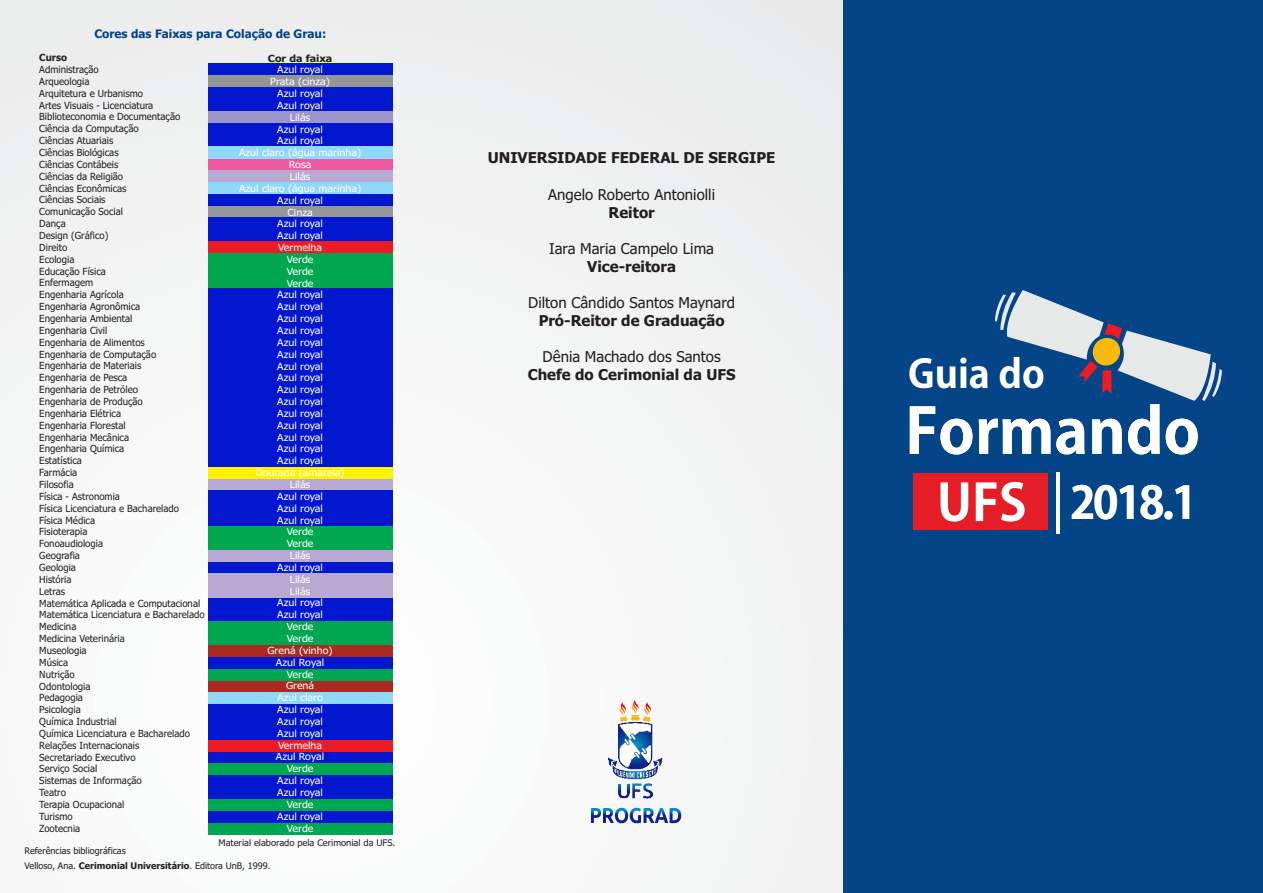
<style>
.page{position:relative;width:1263px;height:893px;background:#fff}
.page>*{position:absolute;margin:0;border:0;box-sizing:border-box;transform-origin:0 0}
.t1{font:700 61.65px "Koz Go Pro";color:#fff}
.t2{font:700 44.4px "Koz Go Pro";color:#fff}
.t3{font:700 38.7px "Koz Go Pro";color:#fff}
.t4{font:15px "Tahoma";color:#231f20}
.t5{font:700 15px "Tahoma";color:#231f20}
.t6{font:700 11.7px "Tahoma";color:#034587}
.t7{font:9.75px/11.9px "Tahoma";color:#231f20}
.t8{font:9.75px/11.9px "Tahoma";color:#fff;text-align:center;scale:1.09 1}
.t9{font:700 9.75px "Tahoma";color:#231f20;scale:1.09 1}
.t10{font:700 9.75px "Tahoma";color:#231f20}
.t11{font:9.15px/15.1px "Tahoma";color:#231f20}
.s1{font-weight:700}
.s2{font-size:50.25px}
</style>
<div class="page">
<div style="left:0;top:0;width:873px;height:893px;background:#f4f5f5"></div>
<div style="left:208px;top:156px;width:185px;height:14px;background:#ec5ba1"></div>
<div style="left:208px;top:144px;width:185px;height:14px;background:#8ed8f8"></div>
<div style="left:208px;top:120px;width:185px;height:26px;background:#0317cf"></div>
<div style="left:208px;top:107px;width:185px;height:15px;background:#9b95c9"></div>
<div style="left:208px;top:84px;width:185px;height:27px;background:#0317cf"></div>
<div style="left:208px;top:738px;width:185px;height:14px;background:#ed1c24"></div>
<div style="left:208px;top:251px;width:185px;height:38px;background:#00a650"></div>
<div style="left:208px;top:289px;width:185px;height:178px;background:#0317cf"></div>
<div style="left:208px;top:239px;width:185px;height:14px;background:#ed1c24"></div>
<div style="left:208px;top:206px;width:185px;height:14px;background:#949698"></div>
<div style="left:208px;top:63px;width:185px;height:12px;background:#0317cf"></div>
<div style="left:208px;top:218px;width:185px;height:23px;background:#0317cf"></div>
<div style="left:208px;top:490px;width:185px;height:36px;background:#0317cf"></div>
<div style="left:208px;top:678px;width:185px;height:14px;background:#ab2921"></div>
<div style="left:208px;top:642px;width:185px;height:18px;background:#ab2921"></div>
<div style="left:208px;top:666px;width:185px;height:14px;background:#00a650"></div>
<div style="left:208px;top:559px;width:185px;height:14px;background:#0317cf"></div>
<div style="left:208px;top:657px;width:185px;height:11px;background:#0317cf"></div>
<div style="left:208px;top:595px;width:185px;height:26px;background:#0317cf"></div>
<div style="left:208px;top:797px;width:185px;height:14px;background:#00a650"></div>
<div style="left:208px;top:704px;width:185px;height:36px;background:#0317cf"></div>
<div style="left:208px;top:820px;width:185px;height:15px;background:#00a650"></div>
<div style="left:208px;top:775px;width:185px;height:24px;background:#0317cf"></div>
<div style="left:208px;top:811px;width:185px;height:12px;background:#0317cf"></div>
<div style="left:208px;top:752px;width:185px;height:12px;background:#0317cf"></div>
<div style="left:208px;top:170px;width:185px;height:12px;background:#b8a9d2"></div>
<div style="left:208px;top:194px;width:185px;height:11px;background:#0317cf"></div>
<div style="left:208px;top:182px;width:185px;height:12px;background:#8ed8f8"></div>
<div style="left:208px;top:75px;width:185px;height:12px;background:#949698"></div>
<div style="left:208px;top:478px;width:185px;height:12px;background:#b8a9d2"></div>
<div style="left:208px;top:467px;width:185px;height:11px;background:#fff200"></div>
<div style="left:208px;top:526px;width:185px;height:24px;background:#00a650"></div>
<div style="left:208px;top:550px;width:185px;height:12px;background:#b8a9d2"></div>
<div style="left:208px;top:621px;width:185px;height:24px;background:#00a650"></div>
<div style="left:208px;top:573px;width:185px;height:24px;background:#b8a9d2"></div>
<div style="left:208px;top:764px;width:185px;height:11px;background:#00a650"></div>
<div style="left:208px;top:692px;width:185px;height:12px;background:#8ed8f8"></div>
<div style="left:843px;top:0;width:420px;height:893px;background:#034587"></div>
<div style="left:913px;top:474px;width:135px;height:56px;background:#e41d26"></div>
<hr style="left:1056px;top:472px;width:3px;height:62px;background:#fff">
<svg style="left:591px;top:807px;width:91px;height:17px"></svg>
<img style="left:608px;top:700px;width:54px;height:98px">
<svg style="left:995px;top:290px;width:227px;height:111px"></svg>
<p class="t6" style="left:94px;top:29px;width:233px">Cores das Faixas para Colação de Grau:</p>
<p class="t9" style="left:268px;top:54px;width:61px">Cor da faixa</p>
<p class="t8" style="left:239px;top:65px;width:113px">Azul royal<br>Prata (cinza)<br>Azul royal<br>Azul royal<br>Lilás<br>Azul royal<br>Azul royal<br>Azul claro (água marinha)<br>Rosa<br>Lilás<br>Azul claro (água marinha)<br>Azul royal<br>Cinza<br>Azul royal<br>Azul royal<br>Vermelha<br>Verde<br>Verde<br>Verde<br>Azul royal<br>Azul royal<br>Azul royal<br>Azul royal<br>Azul royal<br>Azul royal<br>Azul royal<br>Azul royal<br>Azul royal<br>Azul royal<br>Azul royal<br>Azul royal<br>Azul royal<br>Azul royal<br>Azul royal<br>Dourada (amarela)<br>Lilás<br>Azul royal<br>Azul royal<br>Azul royal<br>Verde<br>Verde<br>Lilás<br>Azul royal<br>Lilás<br>Lilás<br>Azul royal<br>Azul royal<br>Verde<br>Verde<br>Grená (vinho)<br>Azul Royal<br>Verde<br>Grená<br>Azul claro<br>Azul royal<br>Azul royal<br>Azul royal<br>Vermelha<br>Azul Royal<br>Verde<br>Azul royal<br>Azul royal<br>Verde<br>Azul royal<br>Verde</p>
<p class="t11" style="left:25px;top:844px;width:247px">Referências bibliográficas<br>Velloso, Ana. <span class="s1">Cerimonial Universitário</span>. Editora UnB, 1999.</p>
<p class="t10" style="left:39px;top:54px;width:29px">Curso</p>
<p class="t7" style="left:39px;top:64px;width:167px">Administração<br>Arqueologia<br>Arquitetura e Urbanismo<br>Artes Visuais - Licenciatura<br>Biblioteconomia e Documentação<br>Ciência da Computação<br>Ciências Atuariais<br>Ciências Biológicas<br>Ciências Contábeis<br>Ciências da Religião<br>Ciências Econômicas<br>Ciências Sociais<br>Comunicação Social<br>Dança<br>Design (Gráfico)<br>Direito<br>Ecologia<br>Educação Física<br>Enfermagem<br>Engenharia Agrícola<br>Engenharia Agronômica<br>Engenharia Ambiental<br>Engenharia Civil<br>Engenharia de Alimentos<br>Engenharia de Computação<br>Engenharia de Materiais<br>Engenharia de Pesca<br>Engenharia de Petróleo<br>Engenharia de Produção<br>Engenharia Elétrica<br>Engenharia Florestal<br>Engenharia Mecânica<br>Engenharia Química<br>Estatística<br>Farmácia<br>Filosofia<br>Física - Astronomia<br>Física Licenciatura e Bacharelado<br>Física Médica<br>Fisioterapia<br>Fonoaudiologia<br>Geografia<br>Geologia<br>História<br>Letras<br>Matemática Aplicada e Computacional<br>Matemática Licenciatura e Bacharelado<br>Medicina<br>Medicina Veterinária<br>Museologia<br>Música<br>Nutrição<br>Odontologia<br>Pedagogia<br>Psicologia<br>Química Industrial<br>Química Licenciatura e Bacharelado<br>Relações Internacionais<br>Secretariado Executivo<br>Serviço Social<br>Sistemas de Informação<br>Teatro<br>Terapia Ocupacional<br>Turismo<br>Zootecnia</p>
<p class="t11" style="left:219px;top:836px;width:178px">Material elaborado pela Cerimonial da UFS.</p>
<h3 class="t5" style="left:488px;top:152px;width:289px">UNIVERSIDADE FEDERAL DE SERGIPE</h3>
<h3 class="t4" style="left:548px;top:188px;width:168px">Angelo Roberto Antoniolli</h3>
<h3 class="t5" style="left:608px;top:206px;width:48px">Reitor</h3>
<h3 class="t4" style="left:549px;top:242px;width:166px">Iara Maria Campelo Lima</h3>
<h3 class="t5" style="left:587px;top:260px;width:90px">Vice-reitora</h3>
<h3 class="t4" style="left:528px;top:296px;width:208px">Dilton Cândido Santos Maynard</h3>
<h3 class="t5" style="left:539px;top:314px;width:187px">Pró-Reitor de Graduação</h3>
<h3 class="t4" style="left:543px;top:351px;width:180px">Dênia Machado dos Santos</h3>
<h3 class="t5" style="left:528px;top:369px;width:209px">Chefe do Cerimonial da UFS</h3>
<h3 class="t3" style="left:908px;top:354px;width:138px">Guia do</h3>
<h1 class="t1" style="left:905px;top:400px;width:296px">Formando</h1>
<h2 class="t2" style="left:937px;top:480px;width:262px"><span class="s2">UFS</span> 2018.1</h2>
</div>
